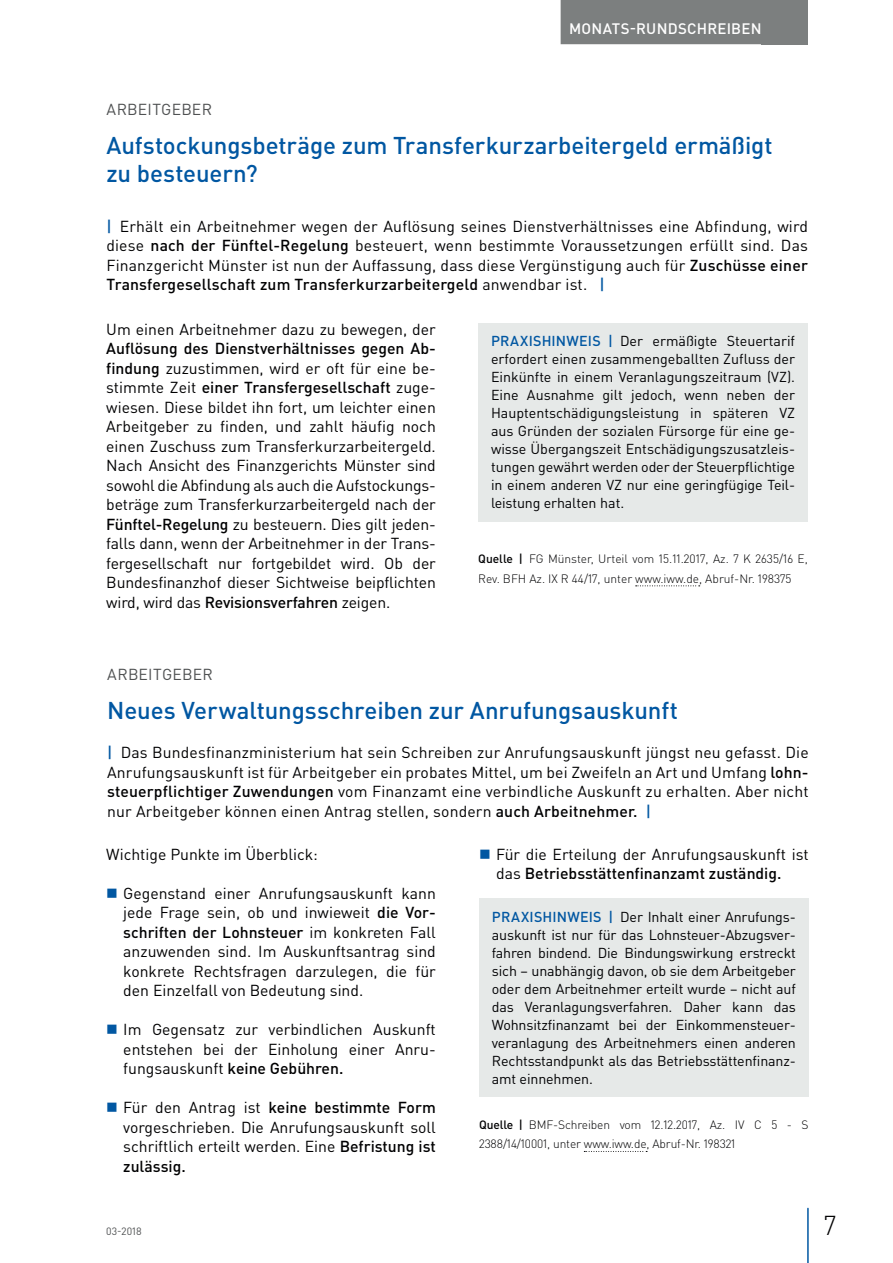
<style>
.page{position:relative;width:893px;height:1263px;background:#fff}
.page>*{position:absolute;margin:0;border:0;box-sizing:border-box;transform-origin:0 0}
.t1{font:300 27px "DIN Pro";color:#000002}
.t2{font:500 24px/28.5px "DIN Pro";letter-spacing:-.005em;color:#0157a2}
.t3{font:15.75px/19.5px "DIN Pro";color:#000002;text-align:justify}
.t4{font:15.75px "DIN Pro";letter-spacing:.015em;color:#4f5152}
.t5{font:500 15px "DIN Pro";letter-spacing:.015em;color:#fff}
.t6{font:14.25px/18px "DIN Pro";letter-spacing:-.01em;color:#000002;text-align:justify}
.t7{font:300 12px/19.5px "DIN Pro";letter-spacing:-.01em;color:#000002}
.t8{font:10.5px "DIN Pro";color:#4f5152}
.s1{font-weight:500;color:#0157a2}
.s2{font-weight:500}
</style>
<div class="page">
<div style="left:762px;top:0;width:46px;height:44px;background:#7c7f7f"></div>
<hr style="left:807px;top:1208px;width:2px;height:55px;background:#0157a2">
<div style="left:561px;top:0;width:209px;height:44px;background:#7c7f7f"></div>
<svg style="left:636px;top:585px;width:64px;height:1px"></svg>
<div style="left:478px;top:323px;width:330px;height:198px;background:#e6e9e8"></div>
<svg style="left:584px;top:1151px;width:63px;height:1px"></svg>
<div style="left:479px;top:898px;width:330px;height:198px;background:#e6e9e8"></div>
<p class="t5" style="left:569px;top:18px;width:194px">MONATS-RUNDSCHREIBEN</p>
<p class="t4" style="left:106px;top:98px;width:107px">ARBEITGEBER</p>
<h2 class="t2" style="left:106px;top:130px;width:668px">Aufstockungsbeträge zum Transferkurzarbeitergeld ermäßigt zu besteuern?</h2>
<p class="t3" style="left:106px;top:216px;width:703px"><span class="s1">|</span> Erhält ein Arbeitnehmer wegen der Auflösung seines Dienstverhältnisses eine Abfindung, wird diese <span class="s2">nach der Fünftel-Regelung</span> besteuert, wenn bestimmte Voraussetzungen erfüllt sind. Das Finanzgericht Münster ist nun der Auffassung, dass diese Vergünstigung auch für <span class="s2">Zuschüsse einer Transfergesellschaft zum Transferkurzarbeitergeld</span> anwendbar ist. <span class="s1">|</span></p>
<p class="t3" style="left:106px;top:319px;width:331px">Um einen Arbeitnehmer dazu zu bewegen, der</p>
<p class="t3" style="left:106px;top:338px;width:331px"><span class="s2">Auflösung des Dienstverhältnisses gegen Ab&shy;findung</span> zuzustimmen, wird er oft für eine be&shy;stimmte Zeit <span class="s2">einer Transfergesellschaft</span> zuge&shy;wiesen. Diese bildet ihn fort, um leichter einen Arbeitgeber zu finden, und zahlt häufig noch einen Zuschuss zum Transferkurzarbeitergeld.<br>Nach Ansicht des Finanzgerichts Münster sind sowohl die Abfindung als auch die Aufstockungs&shy;beträge zum Transferkurzarbeitergeld nach der <span class="s2">Fünftel-Regelung</span> zu besteuern. Dies gilt jeden&shy;falls dann, wenn der Arbeitnehmer in der Trans&shy;fergesellschaft nur fortgebildet wird. Ob der Bundesfinanzhof dieser Sichtweise beipflichten wird, wird das <span class="s2">Revisionsverfahren</span> zeigen.</p>
<p class="t6" style="left:491px;top:332px;width:306px"><span class="s1">PRAXISHINWEIS |</span> Der ermäßigte Steuertarif erfordert einen zusammengeballten Zufluss der Einkünfte in einem Veranlagungszeitraum (VZ).<br>Eine Ausnahme gilt jedoch, wenn neben der Hauptentschädigungsleistung in späteren VZ aus Gründen der sozialen Fürsorge für eine ge&shy;wisse Übergangszeit Entschädigungszusatzleis&shy;tungen gewährt werden oder der Steuerpflichtige in einem anderen VZ nur eine geringfügige Teil&shy;leistung erhalten hat.</p>
<p class="t7" style="left:478px;top:549px;width:331px"><span class="s2">Quelle |</span> FG Münster, Urteil vom 15.11.2017, Az. 7 K 2635/16 E,<br>Rev. BFH Az. IX R 44/17, unter www.iww.de, Abruf-Nr. 198375</p>
<p class="t4" style="left:107px;top:664px;width:107px">ARBEITGEBER</p>
<h2 class="t2" style="left:107px;top:695px;width:572px">Neues Verwaltungsschreiben zur Anrufungsauskunft</h2>
<p class="t3" style="left:107px;top:742px;width:703px"><span class="s1">|</span> Das Bundesfinanzministerium hat sein Schreiben zur Anrufungsauskunft jüngst neu gefasst. Die Anrufungsauskunft ist für Arbeitgeber ein probates Mittel, um bei Zweifeln an Art und Umfang <span class="s2">lohn&shy;steuerpflichtiger Zuwendungen</span> vom Finanzamt eine verbindliche Auskunft zu erhalten. Aber nicht nur Arbeitgeber können einen Antrag stellen, sondern <span class="s2">auch Arbeitnehmer.</span> <span class="s1">|</span></p>
<p class="t3" style="left:106px;top:843px;width:213px">Wichtige Punkte im Überblick:</p>
<p class="t3" style="left:123px;top:882px;width:314px">Gegenstand einer Anrufungsauskunft kann jede Frage sein, ob und inwieweit <span class="s2">die Vor&shy;schriften der Lohnsteuer</span> im konkreten Fall anzuwenden sind. Im Auskunftsantrag sind konkrete Rechtsfragen darzulegen, die für den Einzelfall von Bedeutung sind.</p>
<p class="t3" style="left:123px;top:1019px;width:314px">Im Gegensatz zur verbindlichen Auskunft entstehen bei der Einholung einer Anru&shy;fungsauskunft <span class="s2">keine Gebühren.</span></p>
<p class="t3" style="left:123px;top:1097px;width:314px">Für den Antrag ist <span class="s2">keine bestimmte Form </span>vorgeschrieben. Die Anrufungsauskunft soll schriftlich erteilt werden. Eine <span class="s2">Befristung ist zulässig.</span></p>
<p class="t3" style="left:496px;top:843px;width:314px">Für die Erteilung der Anrufungsauskunft ist das <span class="s2">Betriebsstättenfinanzamt zuständig.</span></p>
<p class="t6" style="left:492px;top:907px;width:306px"><span class="s1">PRAXISHINWEIS |</span> Der Inhalt einer Anrufungs&shy;auskunft ist nur für das Lohnsteuer-Abzugsver&shy;fahren bindend. Die Bindungswirkung erstreckt sich – unabhängig davon, ob sie dem Arbeitgeber oder dem Arbeitnehmer erteilt wurde – nicht auf das Veranlagungsverfahren. Daher kann das Wohnsitzfinanzamt bei der Einkommensteuer&shy;veranlagung des Arbeitnehmers einen anderen Rechtsstandpunkt als das Betriebsstättenfinanz&shy;amt einnehmen.</p>
<p class="t7" style="left:479px;top:1114px;width:331px"><span class="s2">Quelle |</span> BMF-Schreiben vom 12.12.2017, Az. IV C 5 - S<br>2388/14/10001, unter www.iww.de, Abruf-Nr. 198321</p>
<p class="t8" style="left:106px;top:1224px;width:37px">03-2018</p>
<h1 class="t1" style="left:824px;top:1207px;width:14px">7</h1>
</div>
